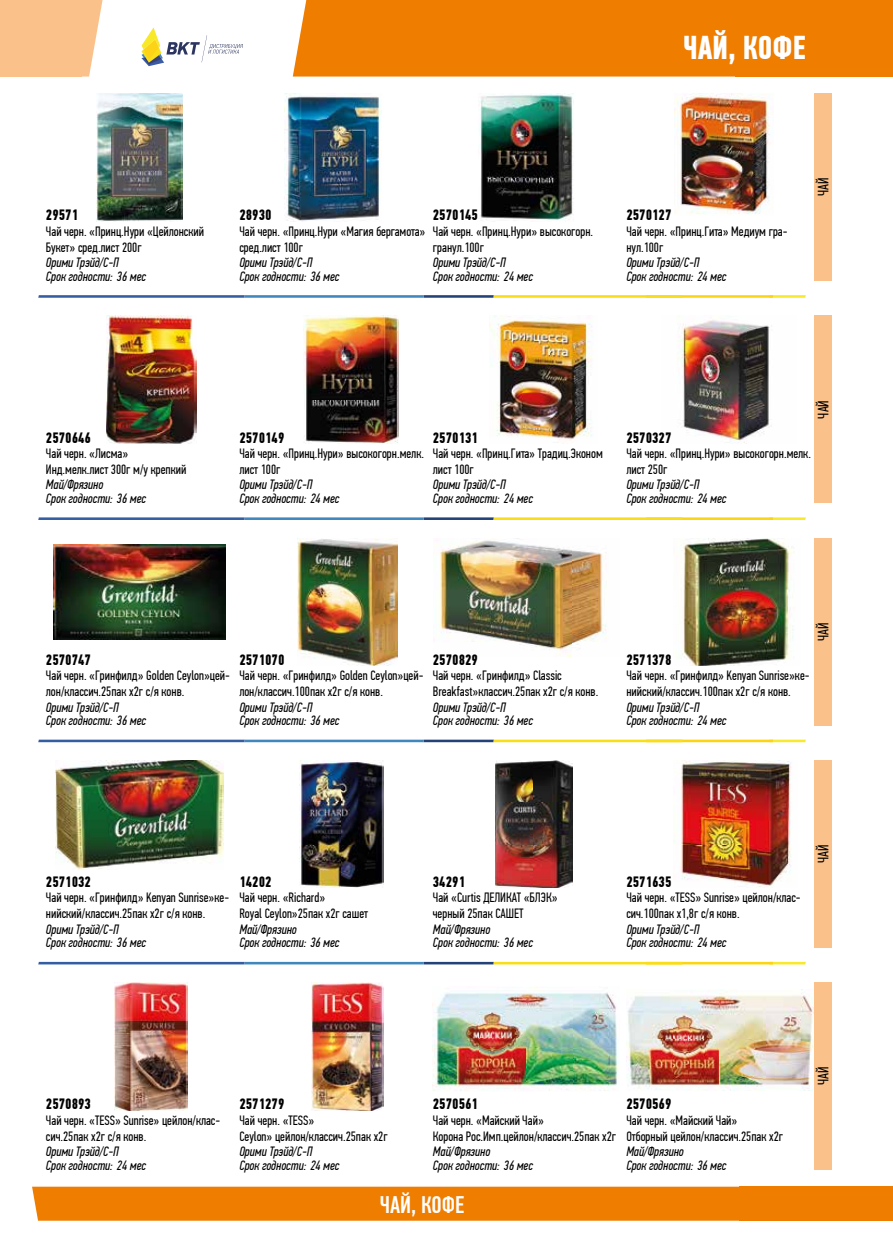
<style>
.page{position:relative;width:893px;height:1259px;background:#fff}
.page>*{position:absolute;margin:0;border:0;box-sizing:border-box;transform-origin:0 0}
.t1{font:700 33px "PF Din Text Comp Pro";color:#fff}
.t2{font:500 24px "PF Din Text Comp Pro";color:#fff}
.t3{font:700 15px "PF Din Text Comp Pro";color:#000}
.t4{font:15px "PF Din Text Comp Pro";color:#000}
.t5{font:13.5px/16.2px "PF Din Text Comp Pro";color:#000}
.t6{font:italic 13.5px "PF Din Text Comp Pro";color:#000}
</style>
<div class="page">
<svg style="left:141px;top:27px;width:102px;height:39px"></svg>
<div style="left:32px;top:1186px;width:708px;height:34px;background:#ef7d00"></div>
<div style="left:736px;top:0;width:157px;height:77px;background:#ef7d00"></div>
<div style="left:293px;top:0;width:443px;height:77px;background:#ef7d00"></div>
<svg style="left:82px;top:0;width:21px;height:77px"></svg>
<div style="left:0;top:0;width:82px;height:77px;background:#fac28a"></div>
<div style="left:740px;top:1186px;width:153px;height:34px;background:#ef7d00"></div>
<img style="left:96px;top:94px;width:87px;height:127px">
<img style="left:284px;top:94px;width:98px;height:127px">
<img style="left:479px;top:94px;width:95px;height:126px">
<img style="left:674px;top:94px;width:96px;height:120px">
<img style="left:106px;top:316px;width:90px;height:127px">
<img style="left:303px;top:316px;width:96px;height:127px">
<img style="left:489px;top:316px;width:104px;height:125px">
<img style="left:678px;top:316px;width:94px;height:127px">
<img style="left:54px;top:545px;width:171px;height:94px">
<img style="left:298px;top:538px;width:100px;height:127px">
<img style="left:433px;top:538px;width:174px;height:118px">
<img style="left:676px;top:538px;width:118px;height:127px">
<img style="left:56px;top:760px;width:167px;height:109px">
<img style="left:299px;top:760px;width:85px;height:128px">
<img style="left:495px;top:760px;width:77px;height:128px">
<img style="left:674px;top:760px;width:117px;height:127px">
<img style="left:115px;top:982px;width:73px;height:128px">
<img style="left:312px;top:982px;width:72px;height:128px">
<img style="left:433px;top:987px;width:186px;height:104px">
<img style="left:626px;top:989px;width:187px;height:101px">
<hr style="left:424px;top:295px;width:70px;height:3px;background:#234277">
<hr style="left:244px;top:295px;width:180px;height:3px;background:#4087bd">
<svg style="left:38px;top:295px;width:207px;height:3px"></svg>
<svg style="left:773px;top:295px;width:33px;height:3px"></svg>
<hr style="left:646px;top:295px;width:127px;height:3px;background:#fdd411">
<hr style="left:494px;top:295px;width:188px;height:3px;background:#f9dd16">
<hr style="left:424px;top:517px;width:70px;height:3px;background:#234277">
<hr style="left:244px;top:517px;width:180px;height:3px;background:#4087bd">
<svg style="left:38px;top:517px;width:207px;height:3px"></svg>
<svg style="left:773px;top:517px;width:33px;height:3px"></svg>
<hr style="left:646px;top:517px;width:127px;height:3px;background:#fdd411">
<hr style="left:494px;top:517px;width:188px;height:3px;background:#f9dd16">
<hr style="left:424px;top:739px;width:70px;height:3px;background:#234277">
<hr style="left:244px;top:739px;width:180px;height:3px;background:#4087bd">
<svg style="left:38px;top:739px;width:207px;height:3px"></svg>
<svg style="left:773px;top:739px;width:33px;height:3px"></svg>
<hr style="left:646px;top:739px;width:127px;height:3px;background:#fdd411">
<hr style="left:494px;top:739px;width:188px;height:3px;background:#f9dd16">
<hr style="left:424px;top:962px;width:70px;height:2px;background:#234277">
<hr style="left:244px;top:962px;width:180px;height:2px;background:#4087bd">
<svg style="left:38px;top:962px;width:207px;height:2px"></svg>
<svg style="left:773px;top:962px;width:33px;height:2px"></svg>
<hr style="left:646px;top:962px;width:127px;height:2px;background:#fdd411">
<hr style="left:494px;top:962px;width:188px;height:2px;background:#f9dd16">
<div style="left:814px;top:94px;width:17px;height:187px;background:#fac28a"></div>
<div style="left:814px;top:316px;width:17px;height:187px;background:#fac28a"></div>
<div style="left:814px;top:538px;width:17px;height:187px;background:#fac28a"></div>
<div style="left:814px;top:760px;width:17px;height:187px;background:#fac28a"></div>
<div style="left:814px;top:982px;width:17px;height:187px;background:#fac28a"></div>
<h1 class="t1" style="left:683px;top:28px;width:124px">ЧАЙ, КОФЕ</h1>
<p class="t4" style="left:815px;top:196px;width:20px;rotate:-90deg">ЧАЙ</p>
<p class="t3" style="left:46px;top:206px;width:34px">29571</p>
<p class="t3" style="left:239px;top:206px;width:34px">28930</p>
<p class="t3" style="left:433px;top:206px;width:47px">2570145</p>
<p class="t3" style="left:626px;top:206px;width:47px">2570127</p>
<p class="t5" style="left:46px;top:223px;width:160px">Чай черн. «Принц.Нури «Цейлонский<br>Букет» сред.лист 200г</p>
<p class="t5" style="left:239px;top:223px;width:188px">Чай черн. «Принц.Нури «Магия бергамота» сред.лист 100г</p>
<p class="t5" style="left:433px;top:223px;width:162px">Чай черн. «Принц.Нури» высокогорн. гранул.100г</p>
<p class="t5" style="left:626px;top:223px;width:163px">Чай черн. «Принц.Гита» Медиум гра&shy;нул.100г</p>
<p class="t6" style="left:46px;top:255px;width:74px">Орими Трэйд/С-П</p>
<p class="t6" style="left:46px;top:268px;width:102px">Срок годности: 36 мес</p>
<p class="t6" style="left:239px;top:255px;width:74px">Орими Трэйд/С-П</p>
<p class="t6" style="left:239px;top:268px;width:102px">Срок годности: 36 мес</p>
<p class="t6" style="left:433px;top:255px;width:74px">Орими Трэйд/С-П</p>
<p class="t6" style="left:433px;top:268px;width:102px">Срок годности: 24 мес</p>
<p class="t6" style="left:626px;top:255px;width:74px">Орими Трэйд/С-П</p>
<p class="t6" style="left:626px;top:268px;width:102px">Срок годности: 24 мес</p>
<p class="t4" style="left:815px;top:419px;width:20px;rotate:-90deg">ЧАЙ</p>
<p class="t3" style="left:46px;top:428px;width:47px">2570646</p>
<p class="t3" style="left:239px;top:428px;width:47px">2570149</p>
<p class="t3" style="left:433px;top:428px;width:47px">2570131</p>
<p class="t3" style="left:626px;top:428px;width:47px">2570327</p>
<p class="t5" style="left:46px;top:445px;width:142px">Чай черн. «Лисма»<br>Инд.мелк.лист 300г м/у крепкий</p>
<p class="t5" style="left:239px;top:445px;width:186px">Чай черн. «Принц.Нури» высокогорн.мелк. лист 100г</p>
<p class="t5" style="left:433px;top:445px;width:171px">Чай черн. «Принц.Гита» Традиц.Эконом лист 100г</p>
<p class="t5" style="left:626px;top:445px;width:186px">Чай черн. «Принц.Нури» высокогорн.мелк. лист 250г</p>
<p class="t6" style="left:46px;top:477px;width:59px">Май/Фрязино</p>
<p class="t6" style="left:46px;top:490px;width:102px">Срок годности: 36 мес</p>
<p class="t6" style="left:239px;top:477px;width:74px">Орими Трэйд/С-П</p>
<p class="t6" style="left:239px;top:490px;width:102px">Срок годности: 24 мес</p>
<p class="t6" style="left:433px;top:477px;width:74px">Орими Трэйд/С-П</p>
<p class="t6" style="left:433px;top:490px;width:102px">Срок годности: 24 мес</p>
<p class="t6" style="left:626px;top:477px;width:74px">Орими Трэйд/С-П</p>
<p class="t6" style="left:626px;top:490px;width:102px">Срок годности: 24 мес</p>
<p class="t4" style="left:815px;top:641px;width:20px;rotate:-90deg">ЧАЙ</p>
<p class="t3" style="left:46px;top:650px;width:47px">2570747</p>
<p class="t3" style="left:239px;top:650px;width:47px">2571070</p>
<p class="t3" style="left:433px;top:650px;width:47px">2570829</p>
<p class="t3" style="left:626px;top:650px;width:47px">2571378</p>
<p class="t5" style="left:46px;top:667px;width:186px">Чай черн. «Гринфилд» Golden Ceylon»цей&shy;лон/классич.25пак х2г с/я конв.</p>
<p class="t5" style="left:239px;top:667px;width:186px">Чай черн. «Гринфилд» Golden Ceylon»цей&shy;лон/классич.100пак х2г с/я конв.</p>
<p class="t5" style="left:433px;top:667px;width:167px">Чай черн. «Гринфилд» Classic<br>Breakfast»классич.25пак х2г с/я конв.</p>
<p class="t5" style="left:626px;top:667px;width:185px">Чай черн. «Гринфилд» Kenyan Sunrise»ке&shy;нийский/классич.100пак х2г с/я конв.</p>
<p class="t6" style="left:46px;top:699px;width:74px">Орими Трэйд/С-П</p>
<p class="t6" style="left:46px;top:713px;width:102px">Срок годности: 36 мес</p>
<p class="t6" style="left:239px;top:699px;width:74px">Орими Трэйд/С-П</p>
<p class="t6" style="left:239px;top:713px;width:102px">Срок годности: 36 мес</p>
<p class="t6" style="left:433px;top:699px;width:74px">Орими Трэйд/С-П</p>
<p class="t6" style="left:433px;top:713px;width:102px">Срок годности: 36 мес</p>
<p class="t6" style="left:626px;top:699px;width:74px">Орими Трэйд/С-П</p>
<p class="t6" style="left:626px;top:713px;width:102px">Срок годности: 24 мес</p>
<p class="t4" style="left:815px;top:863px;width:20px;rotate:-90deg">ЧАЙ</p>
<p class="t3" style="left:46px;top:873px;width:47px">2571032</p>
<p class="t3" style="left:239px;top:873px;width:34px">14202</p>
<p class="t3" style="left:433px;top:873px;width:34px">34291</p>
<p class="t3" style="left:626px;top:873px;width:47px">2571635</p>
<p class="t5" style="left:46px;top:889px;width:185px">Чай черн. «Гринфилд» Kenyan Sunrise»ке&shy;нийский/классич.25пак х2г с/я конв.</p>
<p class="t5" style="left:239px;top:889px;width:130px">Чай черн. «Richard»<br>Royal Ceylon»25пак х2г сашет</p>
<p class="t5" style="left:433px;top:889px;width:126px">Чай «Curtis ДЕЛИКАТ «БЛЭК» черный 25пак САШЕТ</p>
<p class="t5" style="left:626px;top:889px;width:176px">Чай черн. «TESS» Sunrise» цейлон/клас&shy;сич.100пак х1,8г с/я конв.</p>
<p class="t6" style="left:46px;top:921px;width:74px">Орими Трэйд/С-П</p>
<p class="t6" style="left:46px;top:935px;width:102px">Срок годности: 36 мес</p>
<p class="t6" style="left:239px;top:921px;width:59px">Май/Фрязино</p>
<p class="t6" style="left:239px;top:935px;width:102px">Срок годности: 36 мес</p>
<p class="t6" style="left:433px;top:921px;width:59px">Май/Фрязино</p>
<p class="t6" style="left:433px;top:935px;width:102px">Срок годности: 36 мес</p>
<p class="t6" style="left:626px;top:921px;width:74px">Орими Трэйд/С-П</p>
<p class="t6" style="left:626px;top:935px;width:102px">Срок годности: 24 мес</p>
<p class="t4" style="left:815px;top:1085px;width:20px;rotate:-90deg">ЧАЙ</p>
<p class="t3" style="left:46px;top:1095px;width:47px">2570893</p>
<p class="t3" style="left:239px;top:1095px;width:47px">2571279</p>
<p class="t3" style="left:433px;top:1095px;width:47px">2570561</p>
<p class="t3" style="left:626px;top:1095px;width:47px">2570569</p>
<p class="t5" style="left:46px;top:1112px;width:176px">Чай черн. «TESS» Sunrise» цейлон/клас&shy;сич.25пак х2г с/я конв.</p>
<p class="t5" style="left:239px;top:1112px;width:150px">Чай черн. «TESS»<br>Ceylon» цейлон/классич.25пак х2г</p>
<p class="t5" style="left:433px;top:1112px;width:185px">Чай черн. «Майский Чай»<br>Корона Рос.Имп.цейлон/классич.25пак х2г</p>
<p class="t5" style="left:626px;top:1112px;width:158px">Чай черн. «Майский Чай»<br>Отборный цейлон/классич.25пак х2г</p>
<p class="t6" style="left:46px;top:1143px;width:74px">Орими Трэйд/С-П</p>
<p class="t6" style="left:46px;top:1157px;width:102px">Срок годности: 24 мес</p>
<p class="t6" style="left:239px;top:1143px;width:74px">Орими Трэйд/С-П</p>
<p class="t6" style="left:239px;top:1157px;width:102px">Срок годности: 24 мес</p>
<p class="t6" style="left:433px;top:1143px;width:59px">Май/Фрязино</p>
<p class="t6" style="left:433px;top:1157px;width:102px">Срок годности: 36 мес</p>
<p class="t6" style="left:626px;top:1143px;width:59px">Май/Фрязино</p>
<p class="t6" style="left:626px;top:1157px;width:102px">Срок годности: 36 мес</p>
<h2 class="t2" style="left:380px;top:1190px;width:86px">ЧАЙ, КОФЕ</h2>
</div>
